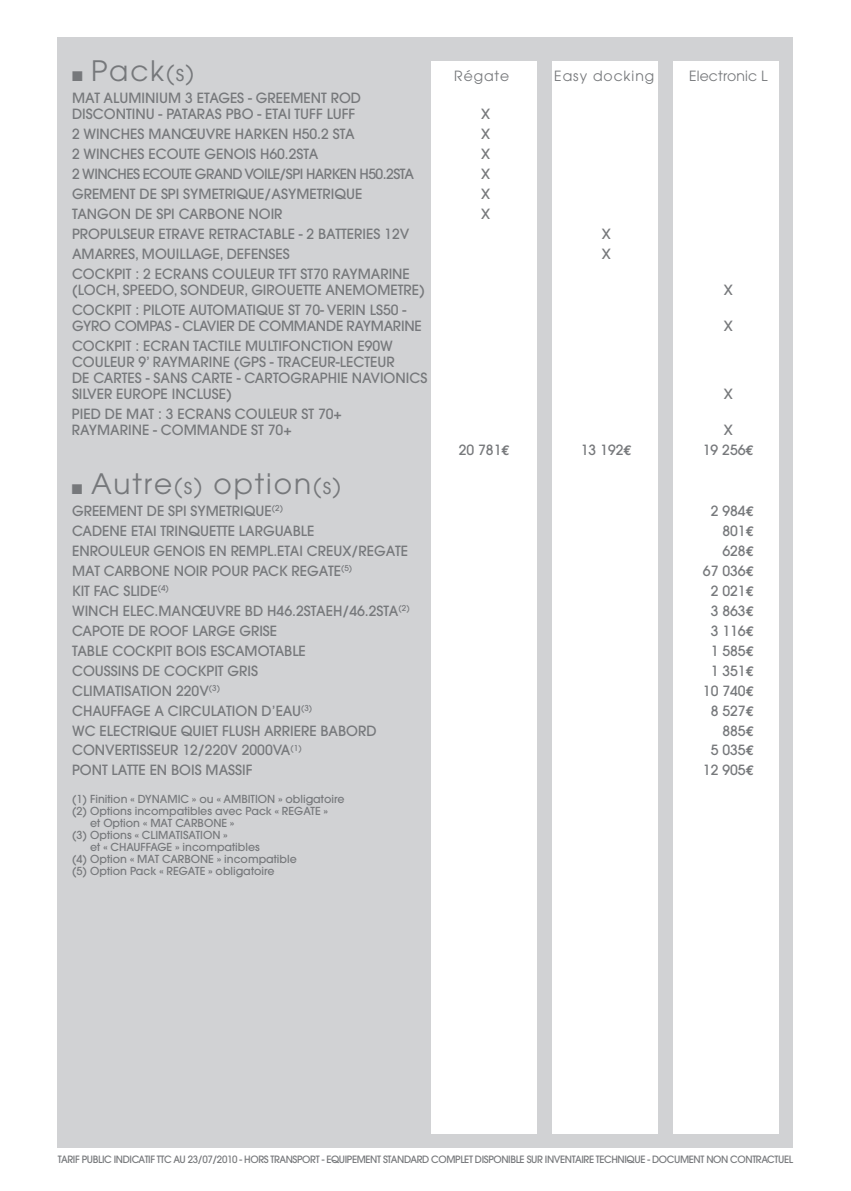
<style>
.page{position:relative;width:851px;height:1191px;background:#fff}
.page>*{position:absolute;margin:0;border:0;box-sizing:border-box;transform-origin:0 0}
.t1{font:28px "Avant Garde";letter-spacing:.07em;color:#76787b}
.t2{font:500 14px/16px "Avant Garde";color:#76787b}
.t3{font:500 14px/16px "Avant Garde";letter-spacing:-.02em;color:#76787b}
.t4{font:500 14px "Avant Garde";letter-spacing:-.04em;color:#76787b}
.t5{font:14px "Avant Garde";letter-spacing:.07em;color:#76787b}
.t6{font:14px "Avant Garde";letter-spacing:.01em;color:#76787b}
.t7{font:500 11px "Avant Garde";color:#76787b}
.t8{font:500 10px "Avant Garde";letter-spacing:-.04em;color:#76787b}
.s1{font-size:22px}
.s2{font-family:"Euro Mono";font-weight:700}
</style>
<div class="page">
<div style="left:58px;top:37px;width:735px;height:1110px;background:#d1d2d4"></div>
<div style="left:673px;top:61px;width:105px;height:1072px;background:#fff"></div>
<div style="left:552px;top:61px;width:105px;height:1072px;background:#fff"></div>
<div style="left:431px;top:61px;width:105px;height:1072px;background:#fff"></div>
<h1 class="t1" style="left:72px;top:55px;width:123px">■ Pack<span class="s1">(s)</span></h1>
<p class="t5" style="left:454px;top:68px;width:57px">Régate</p>
<p class="t5" style="left:554px;top:68px;width:102px">Easy docking</p>
<p class="t6" style="left:689px;top:68px;width:80px">Electronic L</p>
<p class="t2" style="left:72px;top:90px;width:291px">MAT ALUMINIUM 3 ETAGES - GREEMENT ROD<br>DISCONTINU - PATARAS PBO - ETAI TUFF LUFF</p>
<p class="t2" style="left:481px;top:106px;width:11px">X</p>
<p class="t2" style="left:72px;top:126px;width:284px">2 WINCHES MANŒUVRE HARKEN H50.2 STA</p>
<p class="t2" style="left:481px;top:126px;width:11px">X</p>
<p class="t2" style="left:72px;top:146px;width:248px">2 WINCHES ECOUTE GENOIS H60.2STA</p>
<p class="t2" style="left:481px;top:146px;width:11px">X</p>
<p class="t4" style="left:72px;top:165px;width:343px">2 WINCHES ECOUTE GRAND VOILE/SPI HARKEN H50.2STA</p>
<p class="t2" style="left:481px;top:166px;width:11px">X</p>
<p class="t2" style="left:72px;top:186px;width:292px">GREMENT DE SPI SYMETRIQUE/ASYMETRIQUE</p>
<p class="t2" style="left:481px;top:186px;width:11px">X</p>
<p class="t2" style="left:72px;top:206px;width:212px">TANGON DE SPI CARBONE NOIR</p>
<p class="t2" style="left:481px;top:206px;width:11px">X</p>
<p class="t2" style="left:72px;top:226px;width:339px">PROPULSEUR ETRAVE RETRACTABLE - 2 BATTERIES 12V</p>
<p class="t2" style="left:601px;top:226px;width:11px">X</p>
<p class="t2" style="left:72px;top:246px;width:219px">AMARRES, MOUILLAGE, DEFENSES</p>
<p class="t2" style="left:601px;top:246px;width:11px">X</p>
<p class="t2" style="left:72px;top:266px;width:354px">COCKPIT : 2 ECRANS COULEUR TFT ST70 RAYMARINE (LOCH, SPEEDO, SONDEUR, GIROUETTE ANEMOMETRE)</p>
<p class="t3" style="left:72px;top:302px;width:351px">COCKPIT : PILOTE AUTOMATIQUE ST 70- VERIN LS50 -<br>GYRO COMPAS - CLAVIER DE COMMANDE RAYMARINE</p>
<p class="t2" style="left:72px;top:338px;width:357px">COCKPIT : ECRAN TACTILE MULTIFONCTION E90W COULEUR 9’ RAYMARINE (GPS - TRACEUR-LECTEUR<br>DE CARTES - SANS CARTE - CARTOGRAPHIE NAVIONICS SILVER EUROPE INCLUSE)</p>
<p class="t2" style="left:72px;top:406px;width:271px">PIED DE MAT : 3 ECRANS COULEUR ST 70+<br>RAYMARINE - COMMANDE ST 70+</p>
<p class="t2" style="left:723px;top:282px;width:11px">X</p>
<p class="t2" style="left:723px;top:318px;width:11px">X</p>
<p class="t2" style="left:723px;top:386px;width:11px">X</p>
<p class="t2" style="left:723px;top:422px;width:11px">X</p>
<p class="t2" style="left:458px;top:441px;width:53px">20 781<span class="s2">E</span></p>
<p class="t2" style="left:580px;top:441px;width:53px">13 192<span class="s2">E</span></p>
<p class="t2" style="left:702px;top:441px;width:53px">19 256<span class="s2">E</span></p>
<h1 class="t1" style="left:72px;top:467px;width:270px">■ Autre<span class="s1">(s)</span> option<span class="s1">(s)</span></h1>
<p class="t2" style="left:72px;top:503px;width:212px">GREEMENT DE SPI SYMETRIQUE<sup>(2)</sup></p>
<p class="t2" style="left:710px;top:503px;width:45px">2 984<span class="s2">E</span></p>
<p class="t2" style="left:72px;top:522px;width:244px">CADENE ETAI TRINQUETTE LARGUABLE</p>
<p class="t2" style="left:722px;top:522px;width:33px">801<span class="s2">E</span></p>
<p class="t2" style="left:72px;top:542px;width:337px">ENROULEUR GENOIS EN REMPL.ETAI CREUX/REGATE</p>
<p class="t2" style="left:722px;top:542px;width:33px">628<span class="s2">E</span></p>
<p class="t2" style="left:72px;top:562px;width:281px">MAT CARBONE NOIR POUR PACK REGATE<sup>(5)</sup></p>
<p class="t2" style="left:702px;top:562px;width:53px">67 036<span class="s2">E</span></p>
<p class="t2" style="left:72px;top:582px;width:98px">KIT FAC SLIDE<sup>(4)</sup></p>
<p class="t2" style="left:710px;top:582px;width:45px">2 021<span class="s2">E</span></p>
<p class="t2" style="left:72px;top:602px;width:339px">WINCH ELEC.MANŒUVRE BD H46.2STAEH/46.2STA<sup>(2)</sup></p>
<p class="t2" style="left:710px;top:602px;width:45px">3 863<span class="s2">E</span></p>
<p class="t2" style="left:72px;top:622px;width:207px">CAPOTE DE ROOF LARGE GRISE</p>
<p class="t2" style="left:710px;top:622px;width:45px">3 116<span class="s2">E</span></p>
<p class="t2" style="left:72px;top:642px;width:235px">TABLE COCKPIT BOIS ESCAMOTABLE</p>
<p class="t2" style="left:710px;top:642px;width:45px">1 585<span class="s2">E</span></p>
<p class="t2" style="left:72px;top:662px;width:187px">COUSSINS DE COCKPIT GRIS</p>
<p class="t2" style="left:710px;top:662px;width:45px">1 351<span class="s2">E</span></p>
<p class="t2" style="left:72px;top:682px;width:149px">CLIMATISATION 220V<sup>(3)</sup></p>
<p class="t2" style="left:702px;top:682px;width:53px">10 740<span class="s2">E</span></p>
<p class="t2" style="left:72px;top:702px;width:241px">CHAUFFAGE A CIRCULATION D’EAU<sup>(3)</sup></p>
<p class="t2" style="left:710px;top:702px;width:45px">8 527<span class="s2">E</span></p>
<p class="t2" style="left:72px;top:722px;width:306px">WC ELECTRIQUE QUIET FLUSH ARRIERE BABORD</p>
<p class="t2" style="left:722px;top:722px;width:33px">885<span class="s2">E</span></p>
<p class="t2" style="left:72px;top:742px;width:231px">CONVERTISSEUR 12/220V 2000VA<sup>(1)</sup></p>
<p class="t2" style="left:710px;top:742px;width:45px">5 035<span class="s2">E</span></p>
<p class="t2" style="left:72px;top:762px;width:182px">PONT LATTE EN BOIS MASSIF</p>
<p class="t2" style="left:702px;top:762px;width:53px">12 905<span class="s2">E</span></p>
<p class="t7" style="left:72px;top:792px;width:274px">(1) Finition « DYNAMIC » ou « AMBITION » obligatoire</p>
<p class="t7" style="left:72px;top:804px;width:257px">(2) Options incompatibles avec Pack « REGATE »</p>
<p class="t7" style="left:90px;top:816px;width:146px">et Option « MAT CARBONE »</p>
<p class="t7" style="left:72px;top:828px;width:157px">(3) Options « CLIMATISATION »</p>
<p class="t7" style="left:90px;top:840px;width:171px">et « CHAUFFAGE » incompatibles</p>
<p class="t7" style="left:72px;top:852px;width:226px">(4) Option « MAT CARBONE » incompatible</p>
<p class="t7" style="left:72px;top:864px;width:204px">(5) Option Pack « REGATE » obligatoire</p>
<p class="t8" style="left:58px;top:1152px;width:736px">TARIF PUBLIC INDICATIF TTC AU 23/07/2010 - HORS TRANSPORT - EQUIPEMENT STANDARD COMPLET DISPONIBLE SUR INVENTAIRE TECHNIQUE - DOCUMENT NON CONTRACTUEL</p>
</div>
